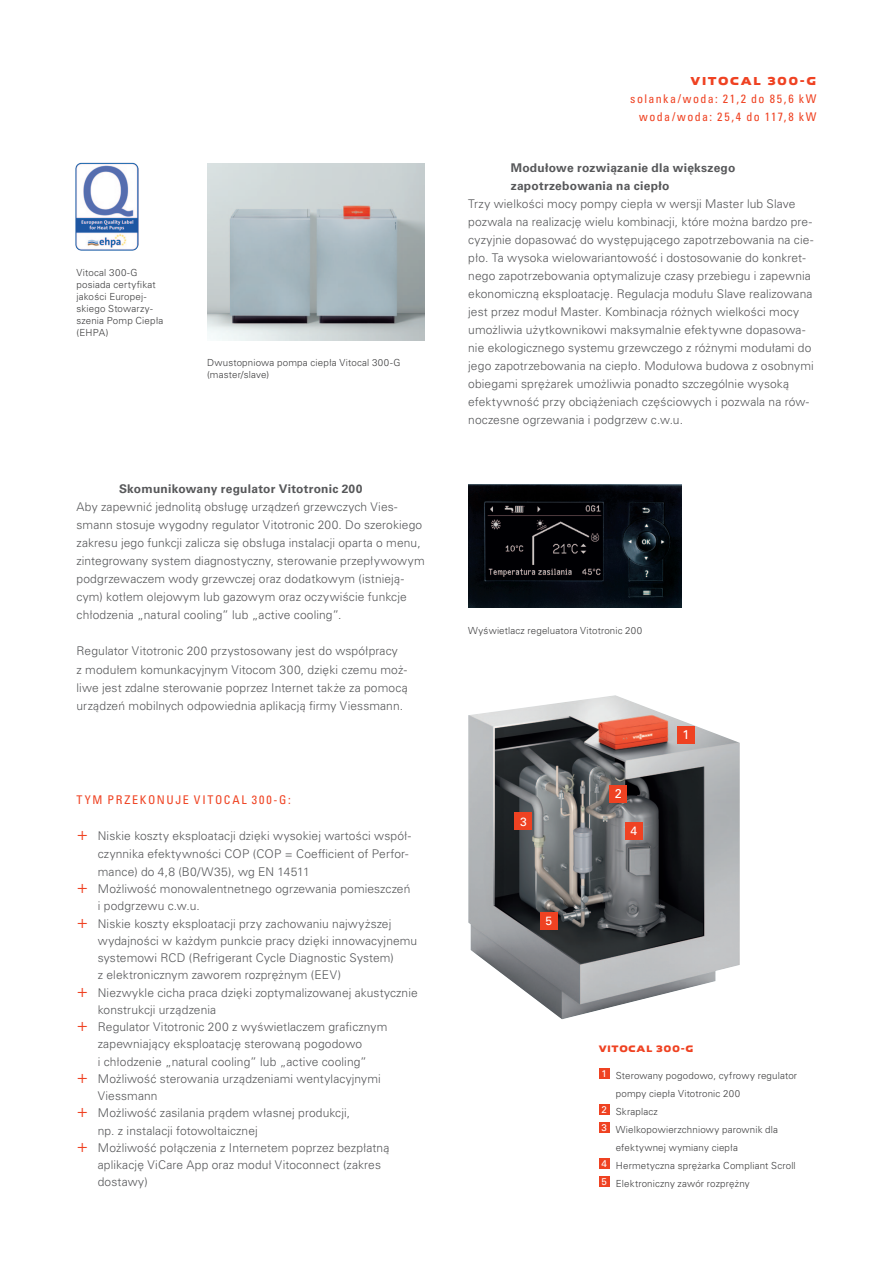
<style>
.page{position:relative;width:893px;height:1263px;background:#fff}
.page>*{position:absolute;margin:0;border:0;box-sizing:border-box;transform-origin:0 0}
.Beschriftung_Kästche{font:12.75px "Univers LTCYR 55 Roman";color:#fff}
.Copy___Univers_Light{font:300 12px/18px "Univers LTCYR 45";letter-spacing:.01em;color:#57585a}
.Zwischenheadline___U{font:700 12px/18px "Univers LTCYR 65";letter-spacing:.02em;color:#57585a}
.Product_name___Vi_bo{font:condensed 12px/18px "Univers LTCYR 57";letter-spacing:.12em;color:#ef4222;text-align:right}
.Headline_Vorteilstex{font:condensed 12px "Univers LTCYR 57";letter-spacing:.145em;color:#ef4222}
.Kopfzeile___Univers{font:12px "VIESSMANN Normal";letter-spacing:.11em;color:#ef4222}
.Beschriftung_Kästche-2{font:12px "Univers LTCYR 55 Roman";color:#fff}
.Produktschnitt_Besch{font:300 9.75px/18px "Univers LTCYR 45";letter-spacing:.015em;color:#3e3e3f}
.Bildunterschriften{font:300 9.75px/12px "Univers LTCYR 45";letter-spacing:.02em;color:#3e3e3f}
.Produktschnitt_Besch-2{font:9.75px "VIESSMANN Normal";letter-spacing:.045em;color:#ef4222}
.t1{font:9.75px "Univers LTCYR 55 Roman";color:#fff}
.s1{font-size:18px;color:#ef4222}
</style>
<div class="page">
<img style="left:207px;top:164px;width:218px;height:177px">
<img style="left:75px;top:162px;width:63px;height:89px">
<img style="left:469px;top:485px;width:212px;height:123px">
<div style="left:599px;top:1068px;width:10px;height:11px;background:#ef4222"></div>
<div style="left:599px;top:1104px;width:10px;height:11px;background:#ef4222"></div>
<div style="left:599px;top:1122px;width:10px;height:11px;background:#ef4222"></div>
<div style="left:599px;top:1158px;width:10px;height:11px;background:#ef4222"></div>
<div style="left:599px;top:1176px;width:10px;height:11px;background:#ef4222"></div>
<img style="left:468px;top:695px;width:272px;height:324px">
<div style="left:677px;top:726px;width:17px;height:17px;background:#ef4222"></div>
<div style="left:610px;top:785px;width:17px;height:17px;background:#ef4222"></div>
<div style="left:515px;top:813px;width:17px;height:17px;background:#ef4222"></div>
<div style="left:540px;top:912px;width:17px;height:17px;background:#ef4222"></div>
<div style="left:625px;top:822px;width:17px;height:17px;background:#ef4222"></div>
<p class="Bildunterschriften" style="left:77px;top:266px;width:88px">Vitocal 300-G posiada certyfikat jakości Europej&shy;skiego Stowarzy&shy;szenia Pomp Ciepła (EHPA)</p>
<p class="Bildunterschriften" style="left:207px;top:356px;width:195px">Dwustopniowa pompa ciepła Vitocal 300-G (master/slave)</p>
<p class="Zwischenheadline___U" style="left:119px;top:480px;width:245px">Skomunikowany regulator Vitotronic 200</p>
<p class="Copy___Univers_Light" style="left:77px;top:498px;width:350px">Aby zapewnić jednolitą obsługę urządzeń grzewczych Vies&shy;smann stosuje wygodny regulator Vitotronic 200. Do szerokiego zakresu jego funkcji zalicza się obsługa instalacji oparta o menu, zintegrowany system diagnostyczny, sterowanie przepływowym podgrzewaczem wody grzewczej oraz dodatkowym (istnieją&shy;cym) kotłem olejowym lub gazowym oraz oczywiście funkcje chłodzenia „natural cooling” lub „active cooling”.</p>
<p class="Copy___Univers_Light" style="left:77px;top:642px;width:333px">Regulator Vitotronic 200 przystosowany jest do współpracy<br>z modułem komunkacyjnym Vitocom 300, dzięki czemu moż&shy;liwe jest zdalne sterowanie poprzez Internet także za pomocą urządzeń mobilnych odpowiednia aplikacją firmy Viessmann.</p>
<p class="Headline_Vorteilstex" style="left:77px;top:792px;width:216px">TYM PRZEKONUJE VITOCAL 300-G:</p>
<p class="Copy___Univers_Light" style="left:98px;top:826px;width:315px;text-indent:-21px"><span class="s1">+</span> Niskie koszty eksploatacji dzięki wysokiej wartości współ&shy;czynnika efektywności COP (COP = Coefficient of Perfor&shy;mance) do 4,8 (B0/W35), wg EN 14511</p>
<p class="Copy___Univers_Light" style="left:98px;top:880px;width:314px;line-height:17.2px;text-indent:-21px"><span class="s1">+</span> Możliwość monowalentnetnego ogrzewania pomieszczeń i podgrzewu c.w.u.</p>
<p class="Copy___Univers_Light" style="left:98px;top:914px;width:321px;line-height:17.2px;text-indent:-21px"><span class="s1">+</span> Niskie koszty eksploatacji przy zachowaniu najwyższej wydajności w każdym punkcie pracy dzięki innowacyjnemu systemowi RCD (Refrigerant Cycle Diagnostic System)<br>z elektronicznym zaworem rozprężnym (EEV)</p>
<p class="Copy___Univers_Light" style="left:98px;top:983px;width:321px;line-height:17.2px;text-indent:-21px"><span class="s1">+</span> Niezwykle cicha praca dzięki zoptymalizowanej akustycznie konstrukcji urządzenia</p>
<p class="Copy___Univers_Light" style="left:77px;top:1018px;width:312px;line-height:17.2px;text-align:center"><span class="s1">+</span> Regulator Vitotronic 200 z wyświetlaczem graficznym zapewniający eksploatację sterowaną pogodowo<br>i chłodzenie „natural cooling” lub „active cooling”</p>
<p class="Copy___Univers_Light" style="left:98px;top:1070px;width:284px;line-height:17.2px;text-indent:-21px"><span class="s1">+</span> Możliwość sterowania urządzeniami wentylacyjnymi<br>Viessmann</p>
<p class="Copy___Univers_Light" style="left:98px;top:1104px;width:254px;line-height:17.2px;text-indent:-21px"><span class="s1">+</span> Możliwość zasilania prądem własnej produkcji, np. z instalacji fotowoltaicznej</p>
<p class="Copy___Univers_Light" style="left:98px;top:1139px;width:293px;line-height:17.2px;text-indent:-21px"><span class="s1">+</span> Możliwość połączenia z Internetem poprzez bezpłatną aplikację ViCare App oraz moduł Vitoconnect (zakres dostawy)</p>
<p class="Kopfzeile___Univers" style="left:691px;top:73px;width:127px">VITOCAL 300-G</p>
<p class="Product_name___Vi_bo" style="left:630px;top:90px;width:188px">solanka/woda: 21,2 do 85,6 kW woda/woda: 25,4 do 117,8 kW</p>
<p class="Zwischenheadline___U" style="left:511px;top:159px;width:226px">Modułowe rozwiązanie dla większego zapotrzebowania na ciepło</p>
<p class="Copy___Univers_Light" style="left:468px;top:195px;width:347px">Trzy wielkości mocy pompy ciepła w wersji Master lub Slave pozwala na realizację wielu kombinacji, które można bardzo pre&shy;cyzyjnie dopasować do występującego zapotrzebowania na cie&shy;pło. Ta wysoka wielowariantowość i dostosowanie do konkret&shy;nego zapotrzebowania optymalizuje czasy przebiegu i zapewnia ekonomiczną eksploatację. Regulacja modułu Slave realizowana jest przez moduł Master. Kombinacja różnych wielkości mocy umożliwia użytkownikowi maksymalnie efektywne dopasowa&shy;nie ekologicznego systemu grzewczego z różnymi modułami do jego zapotrzebowania na ciepło. Modułowa budowa z osobnymi obiegami sprężarek umożliwia ponadto szczególnie wysoką efektywność przy obciążeniach częściowych i pozwala na rów&shy;noczesne ogrzewania i podgrzew c.w.u.</p>
<p class="Bildunterschriften" style="left:468px;top:624px;width:176px">Wyświetlacz regeluatora Vitotronic 200</p>
<p class="Beschriftung_Kästche-2" style="left:520px;top:813px;width:8px">3</p>
<p class="Beschriftung_Kästche-2" style="left:546px;top:912px;width:8px">5</p>
<p class="Beschriftung_Kästche" style="left:615px;top:785px;width:9px">2</p>
<p class="Beschriftung_Kästche-2" style="left:630px;top:822px;width:8px">4</p>
<p class="Beschriftung_Kästche" style="left:682px;top:726px;width:9px">1</p>
<p class="Produktschnitt_Besch-2" style="left:599px;top:1042px;width:96px">VITOCAL 300-G</p>
<p class="t1" style="left:601px;top:1067px;width:7px">1</p>
<p class="Produktschnitt_Besch" style="left:616px;top:1066px;width:183px">Sterowany pogodowo, cyfrowy regulator pompy ciepła Vitotronic 200</p>
<p class="t1" style="left:601px;top:1103px;width:7px">2</p>
<p class="Produktschnitt_Besch" style="left:616px;top:1102px;width:44px">Skraplacz</p>
<p class="t1" style="left:601px;top:1121px;width:7px">3</p>
<p class="Produktschnitt_Besch" style="left:616px;top:1120px;width:164px">Wielkopowierzchniowy parownik dla efektywnej wymiany ciepła</p>
<p class="t1" style="left:601px;top:1157px;width:7px">4</p>
<p class="Produktschnitt_Besch" style="left:616px;top:1156px;width:181px">Hermetyczna sprężarka Compliant Scroll</p>
<p class="t1" style="left:601px;top:1175px;width:7px">5</p>
<p class="Produktschnitt_Besch" style="left:616px;top:1174px;width:135px">Elektroniczny zawór rozprężny</p>
</div>
